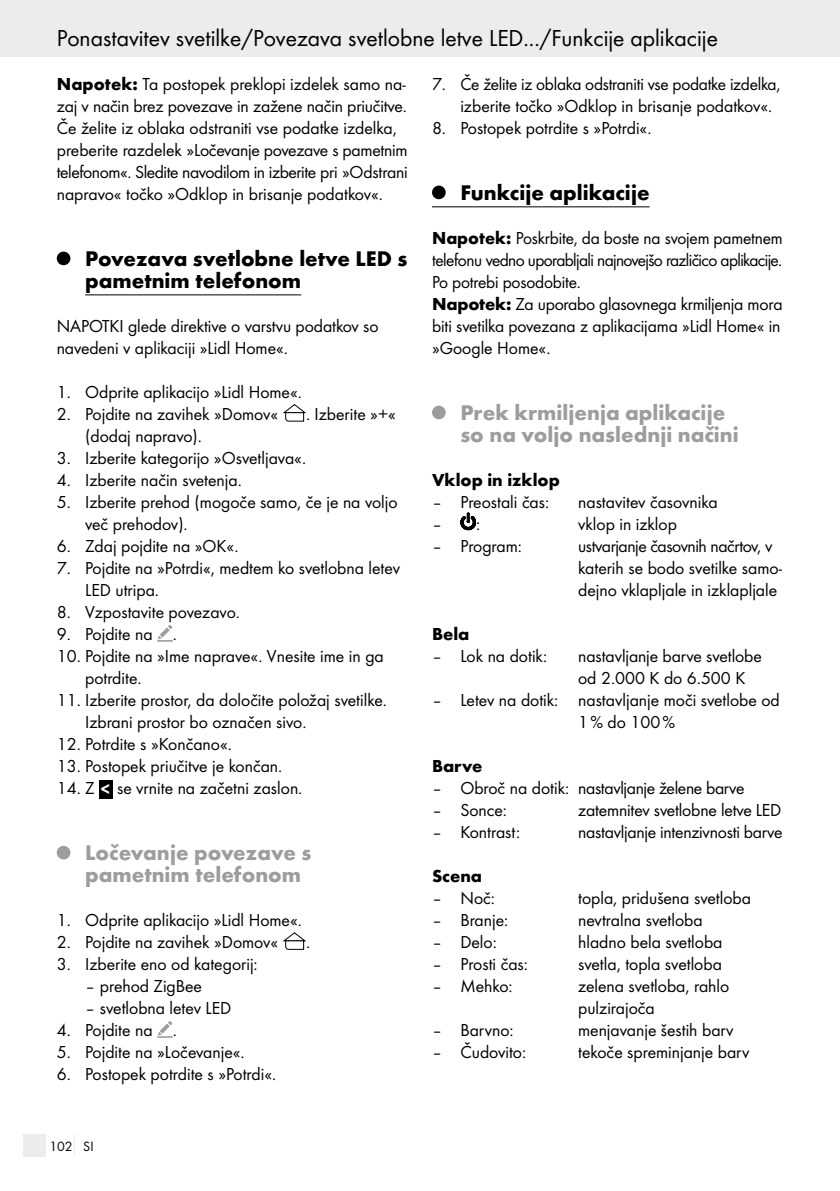
<style>
.page{position:relative;width:840px;height:1191px;background:#fff}
.page>*{position:absolute;margin:0;border:0;box-sizing:border-box;transform-origin:0 0}
.t1{font:24px "Futura Boo";color:#000}
.t2{font:700 22px/22px "Futura";color:#9c9d9d}
.t3{font:700 22px/22px "Futura";color:#000}
.t4{font:18px/22px "Futura Boo";color:#000}
.t5{font:18px "Futura Boo";letter-spacing:-.02em;color:#000}
.t6{font:700 18px "Futura";color:#000}
.t7{font:14px "Futura Boo";color:#000}
.s1{font-family:"Futura";font-weight:700}
.s2{font-family:"Futura Dem";color:#fff}
</style>
<div class="page">
<div style="left:0;top:0;width:839px;height:57px;background:#ececec"></div>
<div style="left:23px;top:1134px;width:22px;height:23px;background:#ececec"></div>
<svg style="left:74px;top:1134px;width:1px;height:23px"></svg>
<hr style="left:85px;top:294px;width:216px;height:1px;background:#000">
<div style="left:57px;top:252px;width:13px;height:13px;background:#000;border-radius:50%"></div>
<svg style="left:283px;top:404px;width:23px;height:18px"></svg>
<svg style="left:157px;top:625px;width:16px;height:16px"></svg>
<div style="left:99px;top:780px;width:14px;height:18px;background:#000"></div>
<div style="left:57px;top:846px;width:13px;height:13px;background:#9c9d9d;border-radius:50%"></div>
<svg style="left:282px;top:932px;width:24px;height:18px"></svg>
<svg style="left:157px;top:1021px;width:16px;height:16px"></svg>
<hr style="left:432px;top:206px;width:217px;height:1px;background:#000">
<div style="left:432px;top:186px;width:13px;height:13px;background:#000;border-radius:50%"></div>
<div style="left:432px;top:406px;width:13px;height:13px;background:#9c9d9d;border-radius:50%"></div>
<svg style="left:460px;top:512px;width:17px;height:19px"></svg>
<h1 class="t1" style="left:57px;top:24px;width:662px">Ponastavitev svetilke/Povezava svetlobne letve LED.../Funkcije aplikacije</h1>
<p class="t4" style="left:57px;top:73px;width:352px"><span class="s1">Napotek:</span> Ta postopek preklopi izdelek samo na&shy;zaj v način brez povezave in zažene način priučitve.<br>Če želite iz oblaka odstraniti vse podatke izdelka, preberite razdelek »Ločevanje povezave s pametnim telefonom«. Sledite navodilom in izberite pri »Odstrani napravo« točko »Odklop in brisanje podatkov«.</p>
<p class="t3" style="left:85px;top:247px;width:323px">Povezava svetlobne letve LED s pametnim telefonom</p>
<p class="t4" style="left:57px;top:315px;width:323px">NAPOTKI glede direktive o varstvu podatkov so navedeni v aplikaciji »Lidl Home«.</p>
<p class="t4" style="left:57px;top:381px;width:246px">1. Odprite aplikacijo »Lidl Home«.</p>
<p class="t4" style="left:57px;top:403px;width:223px">2. Pojdite na zavihek »Domov«</p>
<p class="t4" style="left:306px;top:403px;width:91px">. Izberite »+«</p>
<p class="t4" style="left:85px;top:425px;width:118px">(dodaj napravo).</p>
<p class="t4" style="left:57px;top:447px;width:251px">3. Izberite kategorijo »Osvetljava«.</p>
<p class="t4" style="left:57px;top:469px;width:186px">4. Izberite način svetenja.</p>
<p class="t4" style="left:85px;top:491px;width:314px;text-indent:-28px">5. Izberite prehod (mogoče samo, če je na voljo več prehodov).</p>
<p class="t4" style="left:57px;top:535px;width:183px">6. Zdaj pojdite na »OK«.</p>
<p class="t4" style="left:85px;top:557px;width:316px;text-indent:-28px">7. Pojdite na »Potrdi«, medtem ko svetlobna letev<br>LED utripa.</p>
<p class="t4" style="left:57px;top:601px;width:185px">8. Vzpostavite povezavo.</p>
<p class="t4" style="left:57px;top:623px;width:122px">9. Pojdite na .</p>
<p class="t4" style="left:85px;top:645px;width:300px;text-indent:-28px">10. Pojdite na »Ime naprave«. Vnesite ime in ga potrdite.</p>
<p class="t4" style="left:85px;top:689px;width:303px;text-indent:-28px">11. Izberite prostor, da določite položaj svetilke.<br>Izbrani prostor bo označen sivo.</p>
<p class="t4" style="left:57px;top:733px;width:176px">12. Potrdite s »Končano«.</p>
<p class="t4" style="left:57px;top:755px;width:227px">13. Postopek priučitve je končan.</p>
<p class="t4" style="left:57px;top:777px;width:247px">14. Z <span class="s2">&lt;</span> se vrnite na začetni zaslon.</p>
<p class="t2" style="left:85px;top:841px;width:228px">Ločevanje povezave s pametnim telefonom</p>
<p class="t4" style="left:57px;top:909px;width:246px">1. Odprite aplikacijo »Lidl Home«.</p>
<p class="t4" style="left:57px;top:931px;width:223px">2. Pojdite na zavihek »Domov«</p>
<p class="t4" style="left:306px;top:931px;width:6px">.</p>
<p class="t4" style="left:57px;top:953px;width:202px">3. Izberite eno od kategorij:</p>
<p class="t4" style="left:85px;top:975px;width:118px">– prehod ZigBee</p>
<p class="t4" style="left:85px;top:997px;width:148px">– svetlobna letev LED</p>
<p class="t4" style="left:57px;top:1019px;width:122px">4. Pojdite na .</p>
<p class="t4" style="left:57px;top:1041px;width:189px">5. Pojdite na »Ločevanje«.</p>
<p class="t4" style="left:57px;top:1063px;width:221px">6. Postopek potrdite s »Potrdi«.</p>
<p class="t7" style="left:49px;top:1137px;width:46px">102 SI</p>
<p class="t4" style="left:460px;top:73px;width:321px;text-indent:-28px">7. Če želite iz oblaka odstraniti vse podatke izdelka, izberite točko »Odklop in brisanje podatkov«.</p>
<p class="t4" style="left:432px;top:117px;width:221px">8. Postopek potrdite s »Potrdi«.</p>
<p class="t3" style="left:460px;top:181px;width:191px">Funkcije aplikacije</p>
<p class="t4" style="left:432px;top:227px;width:352px"><span class="s1">Napotek:</span> Poskrbite, da boste na svojem pametnem telefonu vedno uporabljali najnovejšo različico aplikacije.<br>Po potrebi posodobite.<br><span class="s1">Napotek:</span> Za uporabo glasovnega krmiljenja mora biti svetilka povezana z aplikacijama »Lidl Home« in »Google Home«.</p>
<p class="t2" style="left:460px;top:401px;width:280px">Prek krmiljenja aplikacije so na voljo naslednji načini</p>
<p class="t6" style="left:432px;top:469px;width:129px">Vklop in izklop</p>
<p class="t4" style="left:432px;top:491px;width:119px">– Preostali čas:</p>
<p class="t4" style="left:578px;top:491px;width:141px">nastavitev časovnika</p>
<p class="t4" style="left:432px;top:513px;width:50px">– :</p>
<p class="t4" style="left:578px;top:513px;width:100px">vklop in izklop</p>
<p class="t4" style="left:432px;top:535px;width:91px">– Program:</p>
<p class="t4" style="left:578px;top:535px;width:205px">ustvarjanje časovnih načrtov, v katerih se bodo svetilke samo&shy;dejno vklapljale in izklapljale</p>
<p class="t6" style="left:432px;top:623px;width:39px">Bela</p>
<p class="t4" style="left:432px;top:645px;width:116px">– Lok na dotik:</p>
<p class="t4" style="left:578px;top:645px;width:185px">nastavljanje barve svetlobe od 2.000 K do 6.500 K</p>
<p class="t4" style="left:578px;top:689px;width:203px;text-indent:-146px">– Letev na dotik: nastavljanje moči svetlobe od<br>1% do 100%</p>
<p class="t6" style="left:432px;top:755px;width:52px">Barve</p>
<p class="t5" style="left:432px;top:777px;width:314px">– Obroč na dotik: nastavljanje želene barve</p>
<p class="t4" style="left:432px;top:799px;width:76px">– Sonce:</p>
<p class="t4" style="left:578px;top:799px;width:205px">zatemnitev svetlobne letve LED</p>
<p class="t4" style="left:432px;top:821px;width:90px">– Kontrast:</p>
<p class="t4" style="left:578px;top:821px;width:206px">nastavljanje intenzivnosti barve</p>
<p class="t6" style="left:432px;top:865px;width:52px">Scena</p>
<p class="t4" style="left:432px;top:887px;width:64px">– Noč:</p>
<p class="t4" style="left:578px;top:887px;width:174px">topla, pridušena svetloba</p>
<p class="t4" style="left:432px;top:909px;width:78px">– Branje:</p>
<p class="t4" style="left:578px;top:909px;width:126px">nevtralna svetloba</p>
<p class="t4" style="left:432px;top:931px;width:66px">– Delo:</p>
<p class="t4" style="left:578px;top:931px;width:146px">hladno bela svetloba</p>
<p class="t4" style="left:432px;top:953px;width:97px">– Prosti čas:</p>
<p class="t4" style="left:578px;top:953px;width:145px">svetla, topla svetloba</p>
<p class="t4" style="left:432px;top:975px;width:82px">– Mehko:</p>
<p class="t4" style="left:578px;top:975px;width:153px">zelena svetloba, rahlo pulzirajoča</p>
<p class="t4" style="left:432px;top:1019px;width:83px">– Barvno:</p>
<p class="t4" style="left:578px;top:1019px;width:157px">menjavanje šestih barv</p>
<p class="t4" style="left:432px;top:1041px;width:96px">– Čudovito:</p>
<p class="t4" style="left:578px;top:1041px;width:173px">tekoče spreminjanje barv</p>
</div>
